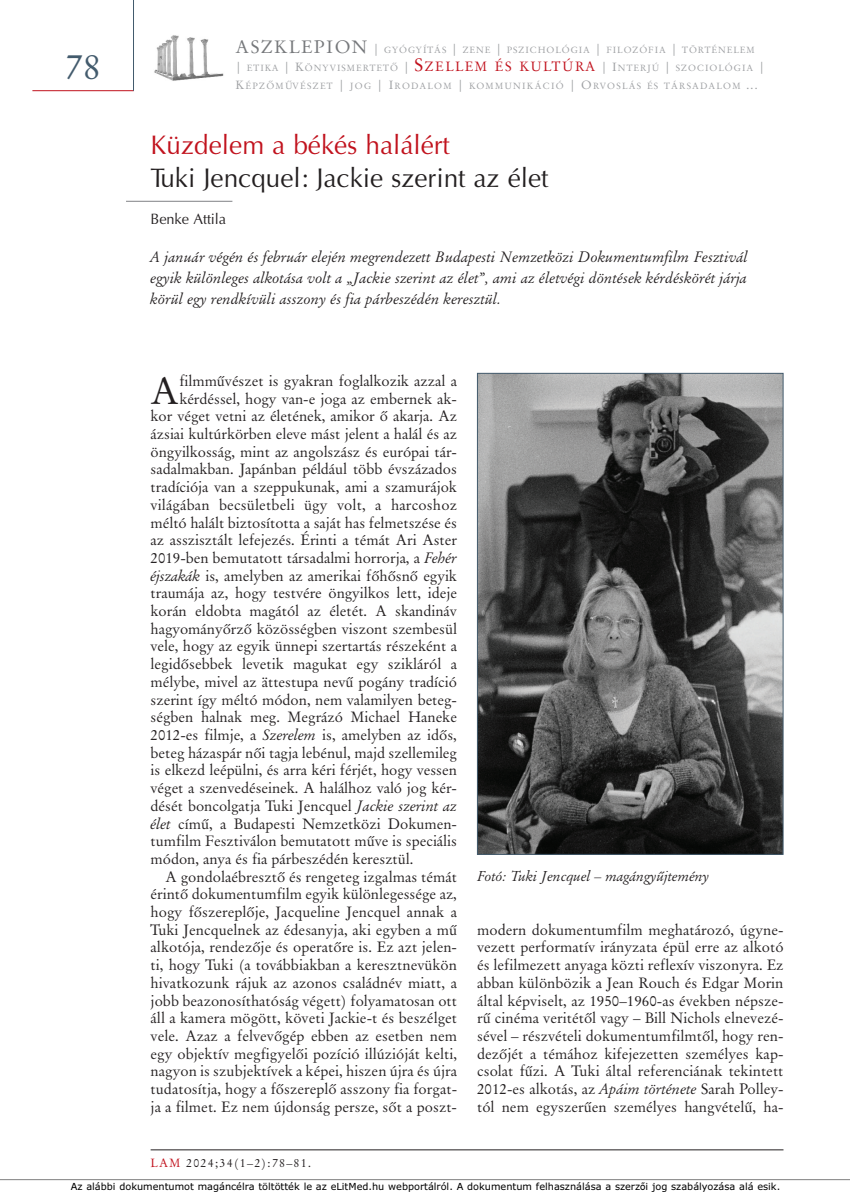
<style>
.page{position:relative;width:851px;height:1194px;background:#fff}
.page>*{position:absolute;margin:0;border:0;box-sizing:border-box;transform-origin:0 0}
.t1{font:37.8px "Original Garamond HU Normal";color:#231f20}
.t2{font:36px "Original Garamond HU Normal";color:#435b6d}
.t3{font:27px "H Optima Plain";color:#231f20}
.t4{font:27px "H Optima Plain";color:#c1121d}
.t5{font:15px/17.7px "Original Garamond HU Normal";letter-spacing:-.005em;color:#231f20;text-align:justify}
.t6{font:15px/21px "Original Garamond HU Italic";letter-spacing:.005em;color:#231f20;text-align:justify}
.t7{font:15px "H Optima Plain";letter-spacing:-.005em;color:#231f20}
.t8{font:14.25px "Original Garamond HU Italic";color:#231f20}
.t9{font:13.5px "Original Garamond HU Normal";color:#231f20}
.t10{font:12px "Original Garamond HU Normal";letter-spacing:.1em;color:#231f20}
.t11{font:9.75px "TT3610 O00";color:#000}
.t12{font:9px/18px "Original Garamond HU Normal";letter-spacing:.105em;color:#9d9fa2}
.s1{font-size:18px;color:#76787b}
.s2{font-size:12px}
.s3{font-size:18px;color:#c1121d}
.s4{font-size:13.5px;color:#c1121d}
.s5{font-family:"Original Garamond HU Italic"}
.s6{color:#c1121d}
.s7{font-family:"Gill";font-size:11.7px}
</style>
<div class="page">
<hr style="left:151px;top:1149px;width:632px;height:1px;background:#231f20">
<hr style="left:32px;top:90px;width:102px;height:1px;background:#c1121d">
<hr style="left:133px;top:0;width:1px;height:91px;background:#435b6d">
<hr style="left:126px;top:201px;width:106px;height:1px;background:#808285">
<img style="left:154px;top:35px;width:70px;height:46px">
<img style="left:479px;top:375px;width:302px;height:477px">
<div style="left:477px;top:373px;width:306px;height:481px;border:1px solid #435b6d"></div>
<hr style="left:0;top:1179px;width:849px;height:1px;background:#808080">
<h2 class="t2" style="left:65px;top:51px;width:37px">78</h2>
<p class="t12" style="left:235px;top:42px;width:530px"><span class="s1">ASZKLEPION</span> <span class="s2">|</span> GYÓGYÍTÁS <span class="s2">|</span> ZENE <span class="s2">|</span> PSZICHOLÓGIA <span class="s2">|</span> FILOZÓFIA <span class="s2">|</span> TÖRTÉNELEM<br><span class="s2">|</span> ETIKA <span class="s2">| K</span>ÖNYVISMERTETÔ <span class="s2">|</span> <span class="s3">S</span><span class="s4">ZELLEM ÉS KULTÚRA</span> <span class="s2">| I</span>NTERJÚ <span class="s2">|</span> SZOCIOLÓGIA <span class="s2">|<br>K</span>ÉPZÔMÛVÉSZET <span class="s2">|</span> JOG <span class="s2">| I</span>RODALOM <span class="s2">|</span> KOMMUNIKÁCIÓ <span class="s2">| O</span>RVOSLÁS ÉS TÁRSADALOM <span class="s2">...</span></p>
<h3 class="t4" style="left:151px;top:129px;width:301px">Küzdelem a békés halálért</h3>
<h3 class="t3" style="left:151px;top:162px;width:399px">Tuki Jencquel: Jackie szerint az élet</h3>
<p class="t7" style="left:151px;top:210px;width:77px">Benke Attila</p>
<p class="t6" style="left:151px;top:247px;width:598px">A január végén és február elején megrendezett Budapesti Nemzetközi Dokumentumfilm Fesztivál egyik különleges alkotása volt a „Jackie szerint az élet”, ami az életvégi döntések kérdéskörét járja körül egy rendkívüli asszony és fia párbeszédén keresztül.</p>
<h1 class="t1" style="left:151px;top:374px;width:30px">A</h1>
<p class="t5" style="left:179px;top:373px;width:279px">filmmûvészet is gyakran foglalkozik azzal a</p>
<p class="t5" style="left:179px;top:391px;width:279px">kérdéssel, hogy van-e joga az embernek ak -</p>
<p class="t5" style="left:150px;top:408px;width:308px">kor véget vetni az életének, amikor ô akarja. Az</p>
<p class="t5" style="left:150px;top:426px;width:308px">ázsiai kultúrkörben eleve mást jelent a halál és az</p>
<p class="t5" style="left:150px;top:444px;width:308px">öngyilkosság, mint az angolszász és európai tár-</p>
<p class="t5" style="left:150px;top:461px;width:308px">sadalmakban. Japánban például több évszázados</p>
<p class="t5" style="left:150px;top:479px;width:308px">tradíciója van a szeppukunak, ami a szamurájok</p>
<p class="t5" style="left:150px;top:497px;width:308px">világában becsületbeli ügy volt, a harcoshoz</p>
<p class="t5" style="left:150px;top:514px;width:308px">méltó halált biztosította a saját has felmetszése és</p>
<p class="t5" style="left:150px;top:532px;width:308px">az asszisztált lefejezés. Érinti a témát Ari As ter</p>
<p class="t5" style="left:150px;top:550px;width:308px">2019-ben bemutatott társadalmi horrorja, a <span class="s5">Fehér</span></p>
<p class="t5" style="left:150px;top:568px;width:308px"><span class="s5">éjszakák</span> is, amelyben az amerikai fôhôsnô egyik</p>
<p class="t5" style="left:150px;top:585px;width:308px">traumája az, hogy testvére öngyilkos lett, ideje</p>
<p class="t5" style="left:150px;top:603px;width:308px">korán eldobta magától az életét. A skandináv</p>
<p class="t5" style="left:150px;top:621px;width:308px">hagyományôrzô közösségben viszont szembesül</p>
<p class="t5" style="left:150px;top:638px;width:308px">vele, hogy az egyik ünnepi szertartás részeként a</p>
<p class="t5" style="left:150px;top:656px;width:308px">legidôsebbek levetik magukat egy szik lá ról a</p>
<p class="t5" style="left:150px;top:674px;width:308px">mélybe, mivel az attestupa nevû pogány tradíció</p>
<p class="t5" style="left:150px;top:691px;width:308px">szerint így méltó módon, nem valamilyen beteg-</p>
<p class="t5" style="left:150px;top:709px;width:308px">ségben halnak meg. Megrázó Michael Ha neke</p>
<p class="t5" style="left:150px;top:727px;width:308px">2012-es filmje, a <span class="s5">Szerelem</span> is, amelyben az idôs,</p>
<p class="t5" style="left:150px;top:745px;width:308px">beteg házaspár nôi tagja lebénul, majd szellemileg</p>
<p class="t5" style="left:150px;top:762px;width:308px">is elkezd leépülni, és arra kéri férjét, hogy vessen</p>
<p class="t5" style="left:150px;top:780px;width:308px">véget a szenvedéseinek. A halálhoz való jog kér-</p>
<p class="t5" style="left:150px;top:798px;width:308px">dését boncolgatja Tuki Jencquel <span class="s5">Jackie szerint az</span></p>
<p class="t5" style="left:150px;top:815px;width:308px"><span class="s5">élet</span> címû, a Budapesti Nemzetközi Do ku men -</p>
<p class="t5" style="left:150px;top:833px;width:308px">tum film Fesztiválon bemutatott mûve is speciális</p>
<p class="t5" style="left:150px;top:851px;width:264px">mó don, anya és fia párbeszédén ke resztül.</p>
<p class="t5" style="left:165px;top:868px;width:293px">A gondolaébresztô és rengeteg izgalmas témát</p>
<p class="t5" style="left:150px;top:886px;width:308px">érintô dokumentumfilm egyik különlegessége az,</p>
<p class="t5" style="left:150px;top:904px;width:308px">hogy fôszereplôje, Jacqueline Jencquel annak a</p>
<p class="t5" style="left:150px;top:922px;width:308px">Tuki Jencquelnek az édesanyja, aki egyben a mû</p>
<p class="t5" style="left:150px;top:939px;width:308px">alkotója, rendezôje és operatôre is. Ez azt jelen-</p>
<p class="t5" style="left:150px;top:957px;width:308px">ti, hogy Tuki (a továbbiakban a keresztnevükön</p>
<p class="t5" style="left:150px;top:975px;width:308px">hivatkozunk rájuk az azonos családnév miatt, a</p>
<p class="t5" style="left:150px;top:992px;width:308px">jobb beazonosíthatóság végett) folyamatosan ott</p>
<p class="t5" style="left:150px;top:1010px;width:308px">áll a kamera mögött, követi Jackie-t és beszélget</p>
<p class="t5" style="left:150px;top:1028px;width:308px">vele. Azaz a felvevôgép ebben az esetben nem</p>
<p class="t5" style="left:150px;top:1045px;width:308px">egy objektív megfigyelôi pozíció illúzióját kelti,</p>
<p class="t5" style="left:150px;top:1063px;width:308px">nagyon is szubjektívek a képei, hiszen újra és újra</p>
<p class="t5" style="left:150px;top:1081px;width:308px">tudatosítja, hogy a fôszereplô asszony fia forgat-</p>
<p class="t5" style="left:150px;top:1099px;width:308px">ja a filmet. Ez nem újdonság persze, sôt a poszt-</p>
<p class="t9" style="left:262px;top:668px;width:8px">..</p>
<p class="t10" style="left:151px;top:1157px;width:162px"><span class="s6">LAM</span> 2024;34(1–2):78–81.</p>
<p class="t8" style="left:477px;top:869px;width:234px">Fotó: Tuki Jencquel – magángyûjtemény</p>
<p class="t5" style="left:477px;top:922px;width:308px">modern dokumentumfilm meghatározó, úgyne&shy;vezett performatív irányzata épül erre az alkotó és lefilmezett anyaga közti reflexív viszonyra. Ez abban különbözik a Jean Rouch és Edgar Morin által képviselt, az 1950–1960-as években nép sze - rû cinéma veritétôl vagy – Bill Nichols elnevezé&shy;sével – részvételi dokumentumfilmtôl, hogy ren&shy;dezôjét a témához kifejezetten személyes kap - csolat fûzi. A Tuki által referenciának tekintett 2012-es alkotás, az <span class="s5">Apáim története</span> Sarah Polley&shy;tól nem egyszerûen személyes hangvételû, ha -</p>
<p class="t11" style="left:71px;top:1182px;width:711px">Az alábbi dokumentumot magáncélra töltötték le az eLitMed.hu webportálról. A dokumentum felhasználása a szerz<span class="s7">ô</span>i jog szabályozása alá esik.</p>
</div>
